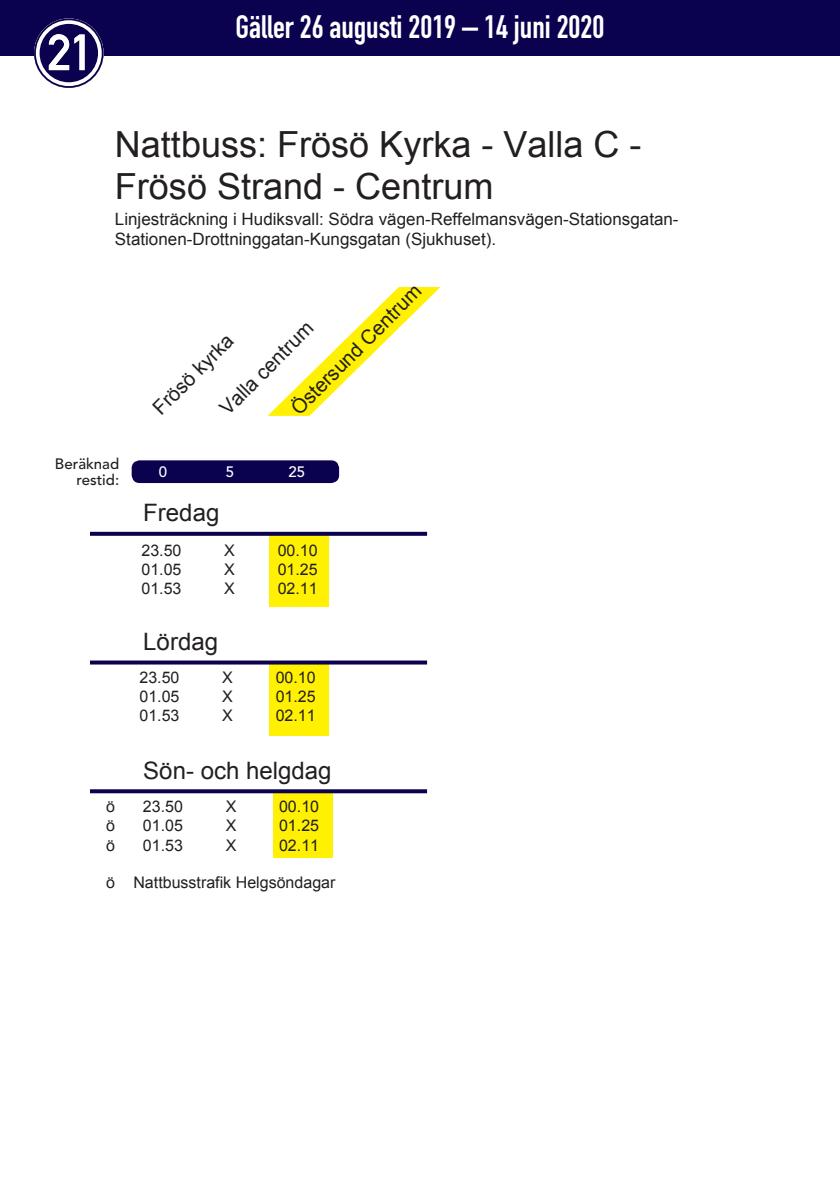
<style>
.page{position:relative;width:840px;height:1191px;background:#fff}
.page>*{position:absolute;margin:0;border:0;box-sizing:border-box;transform-origin:0 0}
.t1{font:50px "DIN Mittelschrift";color:#fff}
.t2{font:36px/41.4px "Arial";color:#231f20}
.t3{font:32px "DIN Engschrift Std";color:#fff}
.t4{font:24px "Arial";color:#231f20}
.t5{font:20px "Arial";color:#231f20}
.t6{font:17px/19.6px "Arial";color:#231f20}
.t7{font:16px "Arial";color:#231f20}
.t8{font:500 15px/16px "Avenir LT Std";color:#231f20;text-align:right}
.t9{font:500 15px "Avenir LT Std";color:#fff}
</style>
<div class="page">
<svg style="left:268px;top:287px;width:172px;height:129px"></svg>
<div style="left:268px;top:533px;width:60px;height:74px;background:#fff101"></div>
<div style="left:268px;top:662px;width:60px;height:73px;background:#fff101"></div>
<div style="left:273px;top:791px;width:59px;height:66px;background:#fff101"></div>
<div style="left:0;top:0;width:839px;height:55px;background:#0a024e"></div>
<div style="left:132px;top:460px;width:207px;height:23px;background:#0a024e;border-radius:8px"></div>
<svg style="left:91px;top:532px;width:336px;height:4px"></svg>
<svg style="left:91px;top:660px;width:336px;height:4px"></svg>
<svg style="left:91px;top:789px;width:336px;height:4px"></svg>
<div style="left:34px;top:18px;width:69px;height:70px;border:14px solid #fff;border-radius:50%"></div>
<div style="left:40px;top:24px;width:58px;height:58px;background:#0a024e;border-radius:50%"></div>
<div style="left:34px;top:18px;width:69px;height:70px;border:2px solid #0a024e;border-radius:50%"></div>
<h1 class="t1" style="left:47px;top:23px;width:48px">21</h1>
<h3 class="t3" style="left:235px;top:8px;width:370px">Gäller 26 augusti 2019 – 14 juni 2020</h3>
<h2 class="t2" style="left:115px;top:124px;width:528px">Nattbuss: Frösö Kyrka - Valla C -<br>Frösö Strand - Centrum</h2>
<p class="t6" style="left:115px;top:210px;width:565px">Linjesträckning i Hudiksvall: Södra vägen-Reffelmansvägen-Stationsgatan-<br>Stationen-Drottninggatan-Kungsgatan (Sjukhuset).</p>
<p class="t5" style="left:285px;top:402px;width:176px;rotate:-45deg">Östersund Centrum</p>
<p class="t5" style="left:214px;top:402px;width:124px;rotate:-45deg">Valla centrum</p>
<p class="t5" style="left:147px;top:402px;width:106px;rotate:-45deg">Frösö kyrka</p>
<p class="t8" style="left:55px;top:456px;width:66px">Beräknad restid:</p>
<p class="t9" style="left:159px;top:463px;width:10px">0</p>
<p class="t9" style="left:226px;top:463px;width:10px">5</p>
<p class="t9" style="left:288px;top:463px;width:18px">25</p>
<h3 class="t4" style="left:143px;top:497px;width:78px">Fredag</h3>
<p class="t7" style="left:141px;top:540px;width:42px">23.50</p>
<p class="t7" style="left:224px;top:540px;width:12px">X</p>
<p class="t7" style="left:277px;top:540px;width:42px">00.10</p>
<p class="t7" style="left:141px;top:559px;width:42px">01.05</p>
<p class="t7" style="left:224px;top:559px;width:12px">X</p>
<p class="t7" style="left:277px;top:559px;width:42px">01.25</p>
<p class="t7" style="left:141px;top:578px;width:42px">01.53</p>
<p class="t7" style="left:224px;top:578px;width:12px">X</p>
<p class="t7" style="left:277px;top:578px;width:42px">02.11</p>
<h3 class="t4" style="left:143px;top:626px;width:76px">Lördag</h3>
<p class="t7" style="left:139px;top:666px;width:42px">23.50</p>
<p class="t7" style="left:222px;top:666px;width:12px">X</p>
<p class="t7" style="left:275px;top:666px;width:42px">00.10</p>
<p class="t7" style="left:139px;top:686px;width:42px">01.05</p>
<p class="t7" style="left:222px;top:686px;width:12px">X</p>
<p class="t7" style="left:275px;top:686px;width:42px">01.25</p>
<p class="t7" style="left:139px;top:705px;width:42px">01.53</p>
<p class="t7" style="left:222px;top:705px;width:12px">X</p>
<p class="t7" style="left:275px;top:705px;width:42px">02.11</p>
<h3 class="t4" style="left:143px;top:755px;width:190px">Sön- och helgdag</h3>
<p class="t7" style="left:106px;top:796px;width:10px">ö</p>
<p class="t7" style="left:143px;top:796px;width:42px">23.50</p>
<p class="t7" style="left:225px;top:796px;width:12px">X</p>
<p class="t7" style="left:279px;top:796px;width:42px">00.10</p>
<p class="t7" style="left:106px;top:815px;width:10px">ö</p>
<p class="t7" style="left:143px;top:815px;width:42px">01.05</p>
<p class="t7" style="left:225px;top:815px;width:12px">X</p>
<p class="t7" style="left:279px;top:815px;width:42px">01.25</p>
<p class="t7" style="left:106px;top:834px;width:10px">ö</p>
<p class="t7" style="left:143px;top:834px;width:42px">01.53</p>
<p class="t7" style="left:225px;top:834px;width:12px">X</p>
<p class="t7" style="left:279px;top:834px;width:42px">02.11</p>
<p class="t7" style="left:106px;top:872px;width:231px">ö Nattbusstrafik Helgsöndagar</p>
</div>
